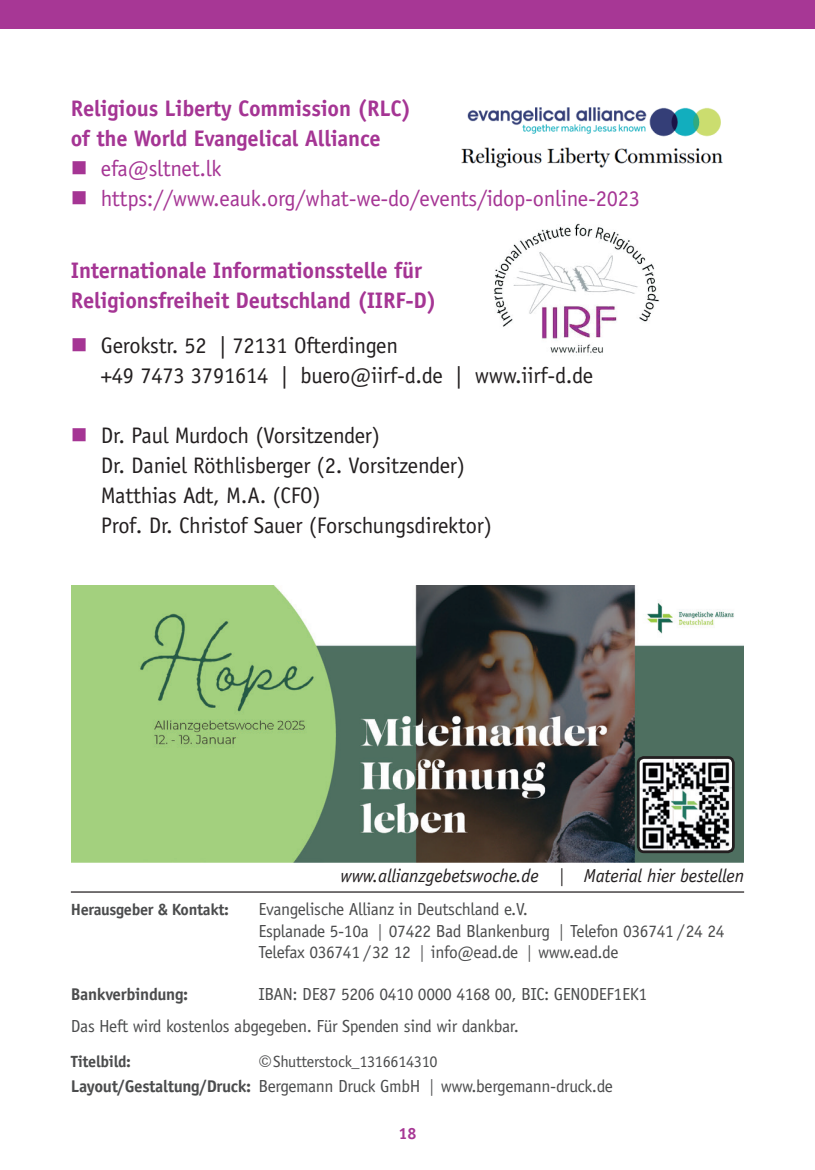
<style>
.page{position:relative;width:815px;height:1170px;background:#fff}
.page>*{position:absolute;margin:0;border:0;box-sizing:border-box;transform-origin:0 0}
.t1{font:22.5px/30px "Officina Sans Std";letter-spacing:-.01em;color:#231f20}
.t2{font:700 22.5px/30px "Officina Sans Std";letter-spacing:-.01em;color:#a53594}
.t3{font:22.5px "Officina Sans Std";letter-spacing:-.01em;color:#a53594}
.t4{font:italic 18.75px "Officina Sans Std";letter-spacing:-.01em;color:#231f20}
.t5{font:17.5px/21.2px "Officina Sans Std";letter-spacing:-.02em;color:#4b4c4d}
.t6{font:700 17px "Officina Sans Std";letter-spacing:-.02em;color:#4b4c4d}
.t7{font:700 16.25px "Officina Sans Std";letter-spacing:-.02em;color:#4b4c4d}
.t8{font:16.25px "Officina Sans Std";letter-spacing:-.02em;color:#4b4c4d}
.t9{font:700 16.25px "Officina Sans Std";color:#a73795}
.s1{color:#a53594}
.s2{font-family:"Switzerland Narrow Plain";font-style:normal}
.s3{font-family:"Switzerland Narrow Plain"}
.s4{font-family:"News Gothic BT"}
.s5{font-weight:700;font-size:17px}
</style>
<div class="page">
<div style="left:0;top:0;width:815px;height:28px;background:#a73795"></div>
<img style="left:494px;top:223px;width:166px;height:130px">
<img style="left:461px;top:107px;width:262px;height:61px">
<hr style="left:71px;top:891px;width:673px;height:1px;background:#231f20">
<img style="left:71px;top:585px;width:673px;height:277px">
<img style="left:638px;top:757px;width:93px;height:92px">
<div style="left:637px;top:756px;width:98px;height:97px;border:3px solid #231f20;border-radius:6px"></div>
<p class="t2" style="left:71px;top:93px;width:342px">Religious Liberty Commission (RLC) of the World Evangelical Alliance</p>
<p class="t3" style="left:71px;top:155px;width:152px">■ efa@sltnet.lk</p>
<p class="t3" style="left:71px;top:185px;width:571px">■ https://www.eauk.org/what-we-do/events/idop-online-2023</p>
<p class="t2" style="left:71px;top:255px;width:367px">Internationale Informationsstelle für<br>Religionsfreiheit Deutschland (IIRF-D)</p>
<p class="t1" style="left:101px;top:330px;width:494px;text-indent:-30px"><span class="s1">■</span> Gerokstr. 52 | 72131 Ofterdingen<br>+49 7473 3791614 | buero@iirf-d.de | www.iirf-d.de</p>
<p class="t1" style="left:101px;top:420px;width:393px;text-indent:-30px"><span class="s1">■</span> Dr. Paul Murdoch (Vorsitzender)<br>Dr. Daniel Röthlisberger (2. Vorsitzender)<br>Matthias Adt, M.A. (CFO)<br>Prof. Dr. Christof Sauer (Forschungsdirektor)</p>
<p class="t4" style="left:340px;top:864px;width:405px">www.allianzgebetswoche.de <span class="s2">¦</span> Material hier bestellen</p>
<p class="t7" style="left:71px;top:899px;width:160px">Herausgeber &amp; Kontakt:</p>
<p class="t5" style="left:258px;top:898px;width:468px">Evangelische Allianz in Deutschland e.V.<br>Esplanade 5-10a <span class="s3">¦</span> 07422 Bad Blankenburg <span class="s3">¦</span> Telefon 036741 / 24 24<br>Telefax 036741 / 32 12 <span class="s3">¦</span> info@ead.de <span class="s3">¦</span> www.ead.de</p>
<p class="t6" style="left:71px;top:983px;width:119px">Bankverbindung:</p>
<p class="t5" style="left:71px;top:978px;width:578px;line-height:31.2px;text-indent:187px">IBAN: DE87 5206 0410 0000 4168 00, BIC: GENODEF1EK1<br>Das Heft wird kostenlos abgegeben. Für Spenden sind wir dankbar.</p>
<p class="t7" style="left:71px;top:1050px;width:62px">Titelbild:</p>
<p class="t8" style="left:258px;top:1051px;width:181px"><span class="s4">©</span> Shutterstock_1316614310</p>
<p class="t5" style="left:71px;top:1075px;width:544px"><span class="s5">Layout/Gestaltung/Druck:</span> Bergemann Druck GmbH <span class="s3">¦</span> www.bergemann-druck.de</p>
<p class="t9" style="left:399px;top:1123px;width:19px">18</p>
</div>
